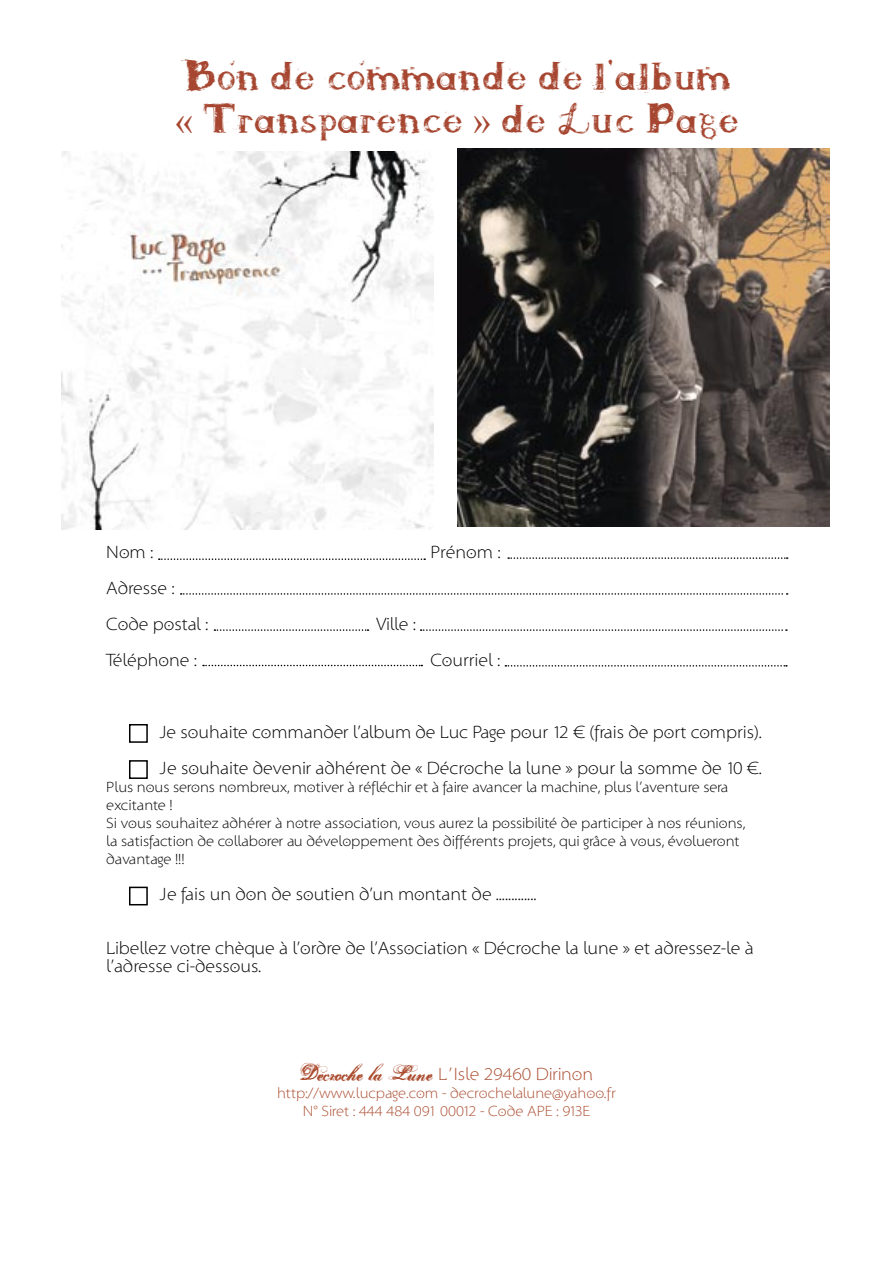
<style>
.page{position:relative;width:893px;height:1263px;background:#fff}
.page>*{position:absolute;margin:0;border:0;box-sizing:border-box;transform-origin:0 0}
.t1{font:36px "Kira Lynn";color:#a64630}
.t2{font:18px/18px "Santana";color:#000}
.t3{font:18px "Santana";color:#ab4d30}
.t4{font:15px/18px "Santana";color:#000}
.t5{font:15px "Santana";color:#ab4d30}
.s1{font-family:"Times New Roman"}
.s2{font-family:"Hurricane Supa Dupa Serif";font-size:24px}
</style>
<div class="page">
<img style="left:61px;top:151px;width:373px;height:378px">
<img style="left:457px;top:149px;width:372px;height:378px">
<div style="left:129px;top:724px;width:19px;height:19px;border:2px solid #000"></div>
<div style="left:129px;top:760px;width:19px;height:19px;border:2px solid #000"></div>
<div style="left:129px;top:887px;width:19px;height:18px;border:2px solid #000"></div>
<svg style="left:508px;top:557px;width:280px;height:2px"></svg>
<svg style="left:159px;top:558px;width:266px;height:2px"></svg>
<svg style="left:181px;top:593px;width:607px;height:2px"></svg>
<svg style="left:203px;top:665px;width:219px;height:1px"></svg>
<svg style="left:505px;top:665px;width:282px;height:1px"></svg>
<svg style="left:214px;top:629px;width:154px;height:2px"></svg>
<svg style="left:421px;top:629px;width:366px;height:2px"></svg>
<p class="t1" style="left:184px;top:57px;width:549px">Bon de commande de l’album</p>
<p class="t1" style="left:175px;top:101px;width:565px"><span class="s1">«</span> Transparence <span class="s1">»</span> de Luc Page</p>
<p class="t2" style="left:106px;top:544px;width:48px">Nom :</p>
<p class="t2" style="left:430px;top:544px;width:72px">Prénom :</p>
<p class="t2" style="left:106px;top:580px;width:70px">Adresse :</p>
<p class="t2" style="left:106px;top:616px;width:104px">Code postal :</p>
<p class="t2" style="left:376px;top:616px;width:41px">Ville :</p>
<p class="t2" style="left:106px;top:652px;width:92px">Téléphone :</p>
<p class="t2" style="left:430px;top:652px;width:72px">Courriel :</p>
<p class="t2" style="left:160px;top:724px;width:603px">Je souhaite commander l’album de Luc Page pour 12 € (frais de port compris).</p>
<p class="t2" style="left:160px;top:760px;width:603px">Je souhaite devenir adhérent de « Décroche la lune » pour la somme de 10 €.</p>
<p class="t4" style="left:106px;top:779px;width:623px">Plus nous serons nombreux, motiver à réfléchir et à faire avancer la machine, plus l’aventure sera excitante !</p>
<p class="t4" style="left:106px;top:815px;width:641px">Si vous souhaitez adhérer à notre association, vous aurez la possibilité de participer à nos réunions, la satisfaction de collaborer au développement des différents projets, qui grâce à vous, évolueront davantage !!!</p>
<p class="t2" style="left:160px;top:886px;width:378px">Je fais un don de soutien d’un montant de .............</p>
<p class="t2" style="left:106px;top:940px;width:649px">Libellez votre chèque à l’ordre de l’Association « Décroche la lune » et adressez-le à l’adresse ci-dessous.</p>
<p class="t3" style="left:300px;top:1065px;width:295px"><span class="s2">Decroche la Lune</span> L’Isle 29460 Dirinon</p>
<p class="t5" style="left:277px;top:1086px;width:340px">http://www.lucpage.com - decrochelalune@yahoo.fr</p>
<p class="t5" style="left:303px;top:1104px;width:289px">N° Siret : 444 484 091 00012 - Code APE : 913E</p>
</div>
